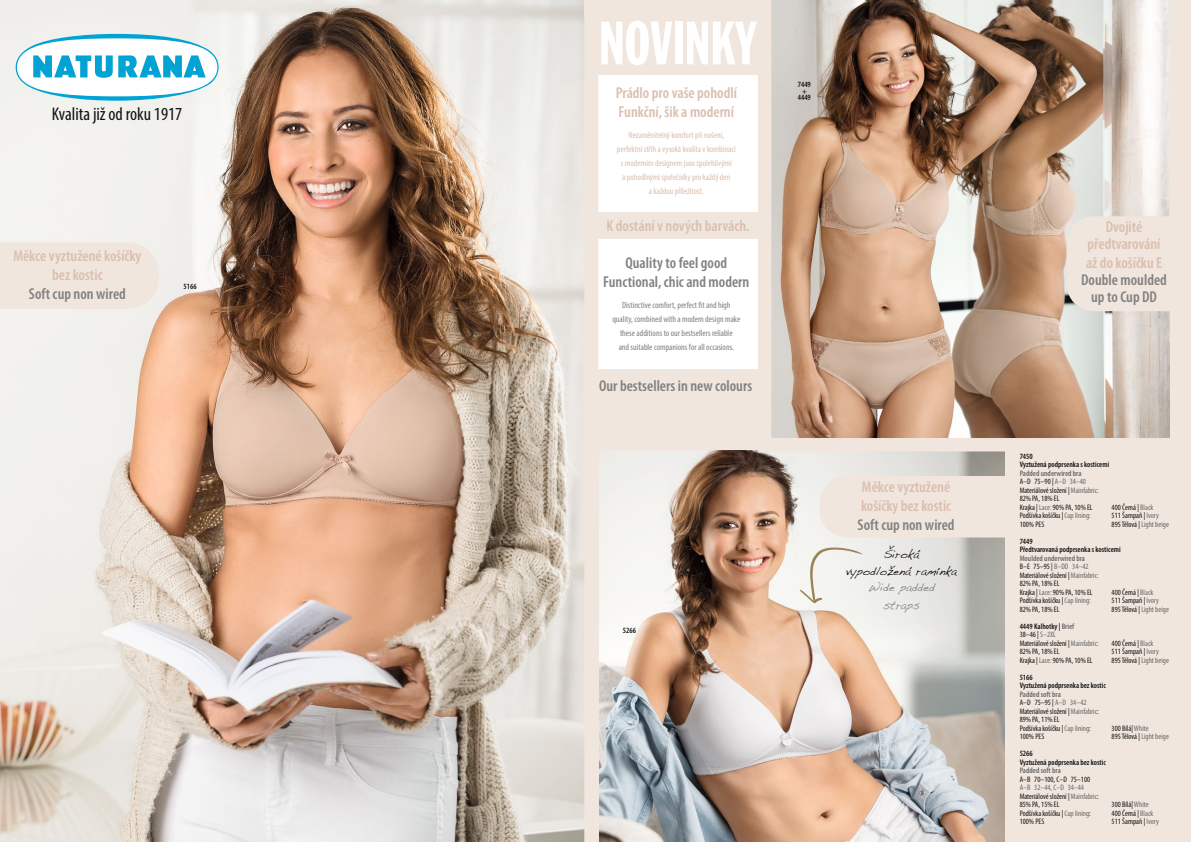
<style>
.page{position:relative;width:1191px;height:842px;background:#fff}
.page>*{position:absolute;margin:0;border:0;box-sizing:border-box;transform-origin:0 0}
.t1{font:60px "Franklin Gothic Extra Cond";color:#fff}
.t2{font:condensed 18.4px "Myriad Pro";color:#111212}
.t3{font:600 condensed 15.8px/18.9px "Myriad Pro";color:#dabfae;text-align:center}
.t4{font:600 condensed 15.8px/18.9px "Myriad Pro";color:#818181;text-align:center}
.t5{font:12px/17.5px "Handwriting Dakota";letter-spacing:.01em;color:#111212;text-align:center;scale:.95 1}
.t6{font:12px/17.5px "Handwriting Dakota";letter-spacing:.01em;color:#818181;text-align:center;scale:.95 1}
.t7{font:condensed 9px/14px "Myriad Pro";color:#dabfae;text-align:center}
.t8{font:condensed 9px/14px "Myriad Pro";color:#818181;text-align:center}
.t9{font:condensed 8px/8.5px "Myriad Pro";color:#111212}
.t10{font:600 condensed 8px/8.5px "Myriad Pro";color:#111212}
.t11{font:600 condensed 8px "Myriad Pro";color:#676767}
.s1{font-weight:600;color:#676767}
.s2{color:#676767}
.s3{font-weight:600}
</style>
<div class="page">
<img style="left:598px;top:441px;width:407px;height:401px">
<img style="left:0;top:0;width:598px;height:842px">
<div style="left:1005px;top:0;width:186px;height:842px;background:#f1e6de"></div>
<svg style="left:799px;top:547px;width:64px;height:56px"></svg>
<svg style="left:758px;top:0;width:412px;height:451px;background:#c0a692"></svg>
<div style="left:584px;top:0;width:186px;height:15px;background:#f1e6de"></div>
<div style="left:588px;top:212px;width:173px;height:27px;background:#f1e6de"></div>
<div style="left:590px;top:7px;width:173px;height:68px;background:#f1e6de"></div>
<div style="left:590px;top:369px;width:173px;height:72px;background:#f1e6de"></div>
<div style="left:0;top:242px;width:159px;height:67px;background:#f1e6de"></div>
<div style="left:819px;top:476px;width:186px;height:61px;background:#f1e6de"></div>
<svg style="left:1066px;top:216px;width:104px;height:95px"></svg>
<svg style="left:16px;top:34px;width:203px;height:67px"></svg>
<h2 class="t2" style="left:52px;top:103px;width:132px">Kvalita již od roku 1917</h2>
<h3 class="t3" style="left:13px;top:246px;width:130px">Měkce vyztužené košíčky bez kostic</h3>
<h3 class="t4" style="left:29px;top:284px;width:98px">Soft cup non wired</h3>
<p class="t10" style="left:183px;top:282px;width:15px">5166</p>
<h1 class="t1" style="left:599px;top:11px;width:49px">NOVINKY</h1>
<p class="t10" style="left:798px;top:81px;width:15px;line-height:6.5px;text-align:center">7449 +</p>
<h3 class="t3" style="left:615px;top:83px;width:123px">Prádlo pro vaše pohodlí</h3>
<p class="t10" style="left:798px;top:93px;width:15px">4449</p>
<h3 class="t3" style="left:618px;top:102px;width:117px">Funkční, šik a moderní</h3>
<p class="t7" style="left:617px;top:128px;width:120px">Nezaměnitelný komfort při nošení, perfektní střih a vysoká kvalita v kombinaci s moderním designem jsou spolehlivými<br>a pohodlnými společníky pro každý den<br>a každou příležitost.</p>
<h3 class="t3" style="left:606px;top:216px;width:145px">K dostání v nových barvách.</h3>
<h3 class="t4" style="left:603px;top:253px;width:148px">Quality to feel good<br>Functional, chic and modern</h3>
<p class="t8" style="left:612px;top:298px;width:129px">Distinctive comfort, perfect fit and high quality, combined with a modern design make these additions to our bestsellers reliable<br>and suitable companions for all occasions.</p>
<h3 class="t4" style="left:599px;top:376px;width:155px">Our bestsellers in new colours</h3>
<p class="t10" style="left:623px;top:626px;width:15px">5266</p>
<h3 class="t3" style="left:861px;top:477px;width:92px;text-align:left">Měkce vyztužené košíčky bez kostic</h3>
<h3 class="t4" style="left:857px;top:515px;width:98px">Soft cup non wired</h3>
<h3 class="t5" style="left:846px;top:545px;width:118px">Široká<br>vypodložená ramínka</h3>
<h3 class="t6" style="left:868px;top:578px;width:72px">Wide padded straps</h3>
<h3 class="t3" style="left:1087px;top:218px;width:74px;line-height:16.9px">Dvojité předtvarování</h3>
<h3 class="t3" style="left:1086px;top:253px;width:78px">až do košíčku E</h3>
<h3 class="t4" style="left:1081px;top:271px;width:87px;line-height:16.9px">Double moulded up to Cup DD</h3>
<p class="t10" style="left:1019px;top:452px;width:91px">7450<br>Vyztužená podprsenka s kosticemi</p>
<p class="t9" style="left:1019px;top:469px;width:80px"><span class="s1">Padded underwired bra<br></span>A–D 75–90 | <span class="s2">A–D 34–40<br></span>Materiálové složení | <span class="s2">Mainfabric:<br></span>82% PA, 18% EL<br>Krajka | <span class="s2">Lace:</span> 90% PA, 10% EL<br>Podšívka košíčku | <span class="s2">Cup lining:<br></span>100% PES</p>
<p class="t10" style="left:1019px;top:537px;width:103px">7449<br>Předtvarovaná podprsenka s kosticemi</p>
<p class="t9" style="left:1019px;top:554px;width:80px"><span class="s1">Moulded underwired bra<br></span>B–E 75–95 | <span class="s2">B–DD 34–42<br></span>Materiálové složení | <span class="s2">Mainfabric:<br></span>82% PA, 18% EL<br>Krajka | <span class="s2">Lace:</span> 90% PA, 10% EL<br>Podšívka košíčku | <span class="s2">Cup lining:<br></span>82% PA, 18% EL</p>
<p class="t9" style="left:1019px;top:622px;width:80px"><span class="s3">4449 Kalhotky |</span> <span class="s1">Brief<br></span>38–46 | <span class="s2">S–2XL<br></span>Materiálové složení | <span class="s2">Mainfabric:<br></span>82% PA, 18% EL<br>Krajka | <span class="s2">Lace:</span> 90% PA, 10% EL</p>
<p class="t10" style="left:1019px;top:673px;width:88px">5166<br>Vyztužená podprsenka bez kostic</p>
<p class="t9" style="left:1019px;top:690px;width:80px"><span class="s1">Padded soft bra<br></span>A–D 75–95 | <span class="s2">A–D 34–42<br></span>Materiálové složení | <span class="s2">Mainfabric</span>:<br>89% PA, 11% EL<br>Podšívka košíčku | <span class="s2">Cup lining</span>:<br>100% PES</p>
<p class="t10" style="left:1019px;top:749px;width:88px">5266<br>Vyztužená podprsenka bez kostic</p>
<p class="t11" style="left:1019px;top:766px;width:43px">Padded soft bra</p>
<p class="t9" style="left:1019px;top:775px;width:72px">A–B 70–100, C–D 75–100</p>
<p class="t9" style="left:1019px;top:783px;width:80px"><span class="s2">A–B 32–44, C–D 34–44<br></span>Materiálové složení | <span class="s2">Mainfabric</span>:<br>85% PA, 15% EL<br>Podšívka košíčku | <span class="s2">Cup lining</span>:<br>100% PES</p>
<p class="t9" style="left:1111px;top:503px;width:59px">400 černá | <span class="s2">Black<br></span>511 Šampaň | <span class="s2">Ivory<br></span>895 Tělová | <span class="s2">Light beige</span></p>
<p class="t9" style="left:1111px;top:588px;width:59px">400 černá | <span class="s2">Black<br></span>511 Šampaň | <span class="s2">Ivory<br></span>895 Tělová | <span class="s2">Light beige</span></p>
<p class="t9" style="left:1111px;top:639px;width:59px">400 černá | <span class="s2">Black<br></span>511 Šampaň | <span class="s2">Ivory<br></span>895 Tělová | <span class="s2">Light beige</span></p>
<p class="t9" style="left:1111px;top:724px;width:59px">300 Bílá| <span class="s2">White<br></span>895 Tělová | <span class="s2">Light beige</span></p>
<p class="t9" style="left:1111px;top:800px;width:49px">300 Bílá| <span class="s2">White<br></span>400 černá | <span class="s2">Black<br></span>511 Šampaň | <span class="s2">Ivory</span></p>
</div>
